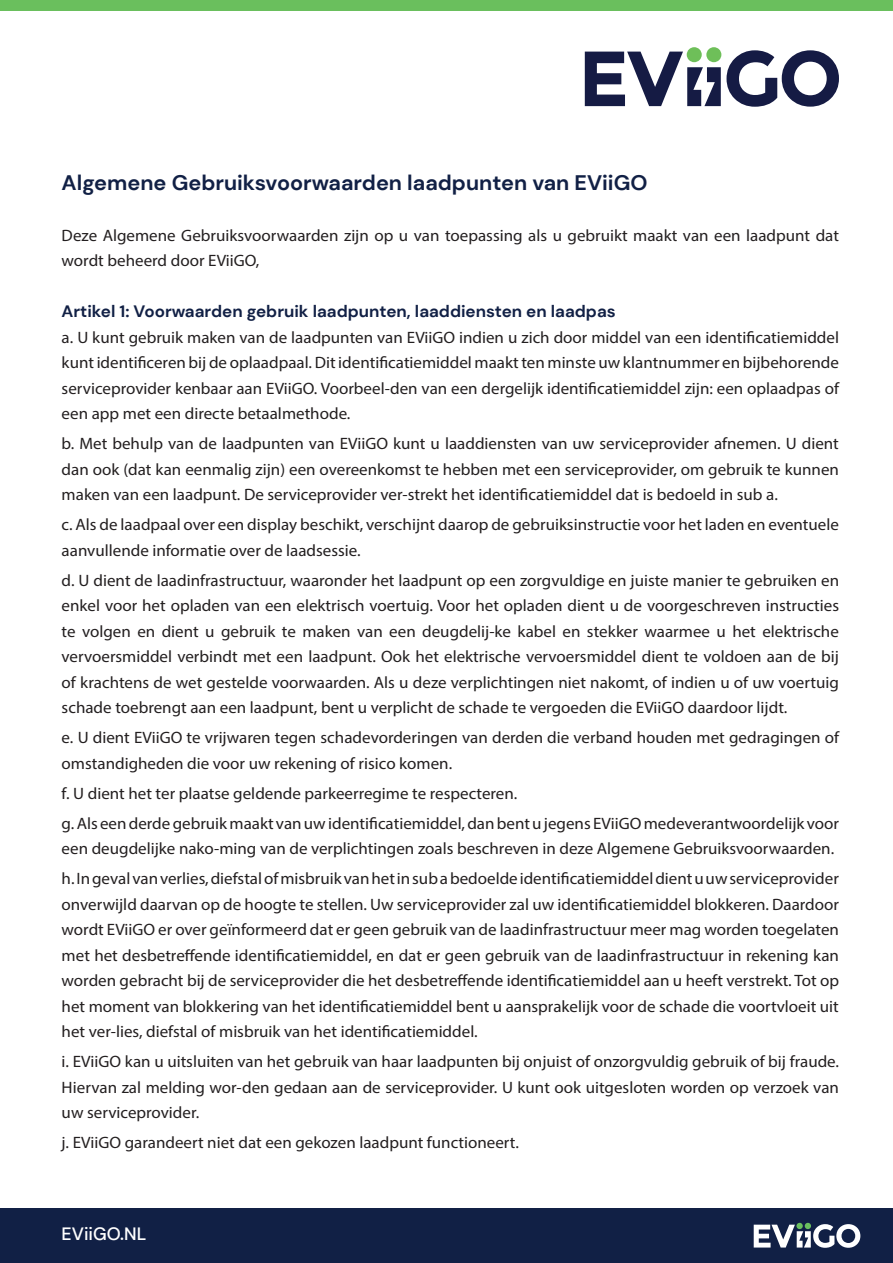
<style>
.page{position:relative;width:893px;height:1263px;background:#fff}
.page>*{position:absolute;margin:0;border:0;box-sizing:border-box;transform-origin:0 0}
.t1{font:700 21px "DM Sans";color:#112045}
.t2{font:500 17.85px "DM Sans";color:#fff}
.t3{font:16.5px/25.5px "Myriad Pro";color:#231f20}
.t4{font:700 16.5px "DM Sans";color:#112045}
</style>
<div class="page">
<div style="left:0;top:1209px;width:893px;height:54px;background:#112045"></div>
<svg style="left:754px;top:1223px;width:106px;height:25px"></svg>
<svg style="left:585px;top:47px;width:254px;height:60px"></svg>
<div style="left:0;top:0;width:893px;height:11px;background:#6abf5d"></div>
<p class="t1" style="left:62px;top:169px;width:587px">Algemene Gebruiksvoorwaarden laadpunten van EViiGO</p>
<p class="t3" style="left:62px;top:222px;width:779px">Deze Algemene Gebruiksvoorwaarden zijn op u van toepassing als u gebruikt maakt van een laadpunt dat wordt beheerd door EViiGO,</p>
<p class="t4" style="left:62px;top:301px;width:556px">Artikel 1: Voorwaarden gebruik laadpunten, laaddiensten en laadpas</p>
<p class="t3" style="left:62px;top:324px;width:779px;text-align:justify">a. U kunt gebruik maken van de laadpunten van EViiGO indien u zich door middel van een identificatiemiddel kunt identificeren bij de oplaadpaal. Dit identificatiemiddel maakt ten minste uw klantnummer en bijbehorende serviceprovider kenbaar aan EViiGO. Voorbeel-den van een dergelijk identificatiemiddel zijn: een oplaadpas of een app met een directe betaalmethode.</p>
<p class="t3" style="left:62px;top:431px;width:779px;text-align:justify">b. Met behulp van de laadpunten van EViiGO kunt u laaddiensten van uw serviceprovider afnemen. U dient dan ook (dat kan eenmalig zijn) een overeenkomst te hebben met een serviceprovider, om gebruik te kunnen maken van een laadpunt. De serviceprovider ver-strekt het identificatiemiddel dat is bedoeld in sub a.</p>
<p class="t3" style="left:62px;top:512px;width:779px">c. Als de laadpaal over een display beschikt, verschijnt daarop de gebruiksinstructie voor het laden en eventuele aanvullende informatie over de laadsessie.</p>
<p class="t3" style="left:62px;top:567px;width:779px;text-align:justify">d. U dient de laadinfrastructuur, waaronder het laadpunt op een zorgvuldige en juiste manier te gebruiken en enkel voor het opladen van een elektrisch voertuig. Voor het opladen dient u de voorgeschreven instructies te volgen en dient u gebruik te maken van een deugdelij-ke kabel en stekker waarmee u het elektrische vervoersmiddel verbindt met een laadpunt. Ook het elektrische vervoersmiddel dient te voldoen aan de bij of krachtens de wet gestelde voorwaarden. Als u deze verplichtingen niet nakomt, of indien u of uw voertuig schade toebrengt aan een laadpunt, bent u verplicht de schade te vergoeden die EViiGO daardoor lijdt.</p>
<p class="t3" style="left:62px;top:724px;width:779px">e. U dient EViiGO te vrijwaren tegen schadevorderingen van derden die verband houden met gedragingen of omstandigheden die voor uw rekening of risico komen.</p>
<p class="t3" style="left:62px;top:778px;width:779px;line-height:30px">f. U dient het ter plaatse geldende parkeerregime te respecteren.<br>g. Als een derde gebruik maakt van uw identificatiemiddel, dan bent u jegens EViiGO medeverantwoordelijk voor</p>
<p class="t3" style="left:62px;top:833px;width:779px;line-height:30px">een deugdelijke nako-ming van de verplichtingen zoals beschreven in deze Algemene Gebruiksvoorwaarden. h. In geval van verlies, diefstal of misbruik van het in sub a bedoelde identificatiemiddel dient u uw serviceprovider</p>
<p class="t3" style="left:62px;top:891px;width:779px;text-align:justify">onverwijld daarvan op de hoogte te stellen. Uw serviceprovider zal uw identificatiemiddel blokkeren. Daardoor wordt EViiGO er over geïnformeerd dat er geen gebruik van de laadinfrastructuur meer mag worden toegelaten met het desbetreffende identificatiemiddel, en dat er geen gebruik van de laadinfrastructuur in rekening kan worden gebracht bij de serviceprovider die het desbetreffende identificatiemiddel aan u heeft verstrekt. Tot op het moment van blokkering van het identificatiemiddel bent u aansprakelijk voor de schade die voortvloeit uit het ver-lies, diefstal of misbruik van het identificatiemiddel.</p>
<p class="t3" style="left:62px;top:1048px;width:779px;text-align:justify">i. EViiGO kan u uitsluiten van het gebruik van haar laadpunten bij onjuist of onzorgvuldig gebruik of bij fraude.<br>Hiervan zal melding wor-den gedaan aan de serviceprovider. U kunt ook uitgesloten worden op verzoek van uw serviceprovider.</p>
<p class="t3" style="left:62px;top:1129px;width:459px">j. EViiGO garandeert niet dat een gekozen laadpunt functioneert.</p>
<p class="t2" style="left:62px;top:1223px;width:86px">EViiGO.NL</p>
</div>
